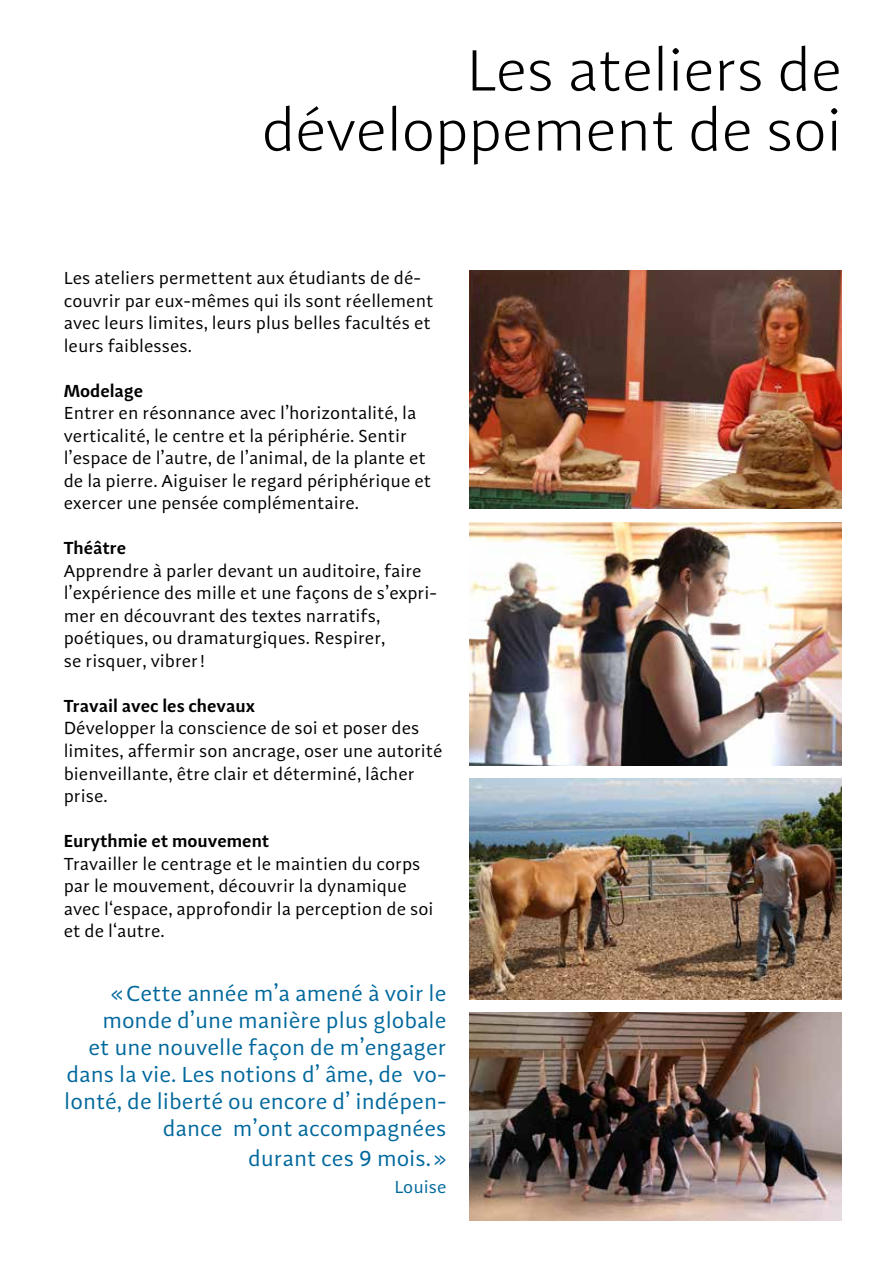
<style>
.page{position:relative;width:893px;height:1263px;background:#fff}
.page>*{position:absolute;margin:0;border:0;box-sizing:border-box;transform-origin:0 0}
.t1{font:300 60px/60px "Adagio Sans";color:#000;text-align:right}
.t2{font:22.5px/27px "Adagio Sans";color:#00689d;text-align:right}
.t3{font:18px/22.5px "Adagio Sans";color:#000}
.t4{font:600 18px "Adagio Sans";color:#000}
.t5{font:18px "Adagio Sans";color:#00689d}
</style>
<div class="page">
<img style="left:469px;top:522px;width:373px;height:243px">
<img style="left:469px;top:1013px;width:373px;height:207px">
<img style="left:469px;top:270px;width:373px;height:239px">
<img style="left:469px;top:779px;width:373px;height:221px">
<h1 class="t1" style="left:262px;top:41px;width:582px">Les ateliers de développement de soi</h1>
<p class="t3" style="left:64px;top:267px;width:371px">Les ateliers permettent aux étudiants de dé&shy;couvrir par eux-mêmes qui ils sont réellement avec leurs limites, leurs plus belles facultés et leurs faiblesses.</p>
<p class="t4" style="left:64px;top:379px;width:81px">Modelage</p>
<p class="t3" style="left:64px;top:402px;width:369px">Entrer en résonnance avec l’horizontalité, la verticalité, le centre et la périphérie. Sentir l’espace de l’autre, de l’animal, de la plante et de la pierre. Aiguiser le regard périphérique et exercer une pensée complémentaire.</p>
<p class="t4" style="left:64px;top:537px;width:64px">Théâtre</p>
<p class="t3" style="left:64px;top:560px;width:375px">Apprendre à parler devant un auditoire, faire l’expérience des mille et une façons de s’expri&shy;mer en découvrant des textes narratifs, poétiques, ou dramaturgiques. Respirer,<br>se risquer, vibrer!</p>
<p class="t4" style="left:64px;top:694px;width:193px">Travail avec les chevaux</p>
<p class="t3" style="left:64px;top:717px;width:380px">Développer la conscience de soi et poser des limites, affermir son ancrage, oser une autorité bienveillante, être clair et déterminé, lâcher prise.</p>
<p class="t4" style="left:64px;top:829px;width:207px">Eurythmie et mouvement</p>
<p class="t3" style="left:64px;top:852px;width:371px">Travailler le centrage et le maintien du corps par le mouvement, découvrir la dynamique avec l‘espace, approfondir la perception de soi et de l‘autre.</p>
<p class="t2" style="left:64px;top:980px;width:384px">«Cette année m’a amené à voir le monde d’une manière plus globale<br>et une nouvelle façon de m’engager dans la vie. Les notions d’ âme, de vo&shy;lonté, de liberté ou encore d’ indépen&shy;dance m’ont accompagnées</p>
<p class="t2" style="left:248px;top:1145px;width:200px">durant ces 9 mois.»</p>
<p class="t5" style="left:394px;top:1176px;width:54px">Louise</p>
</div>
